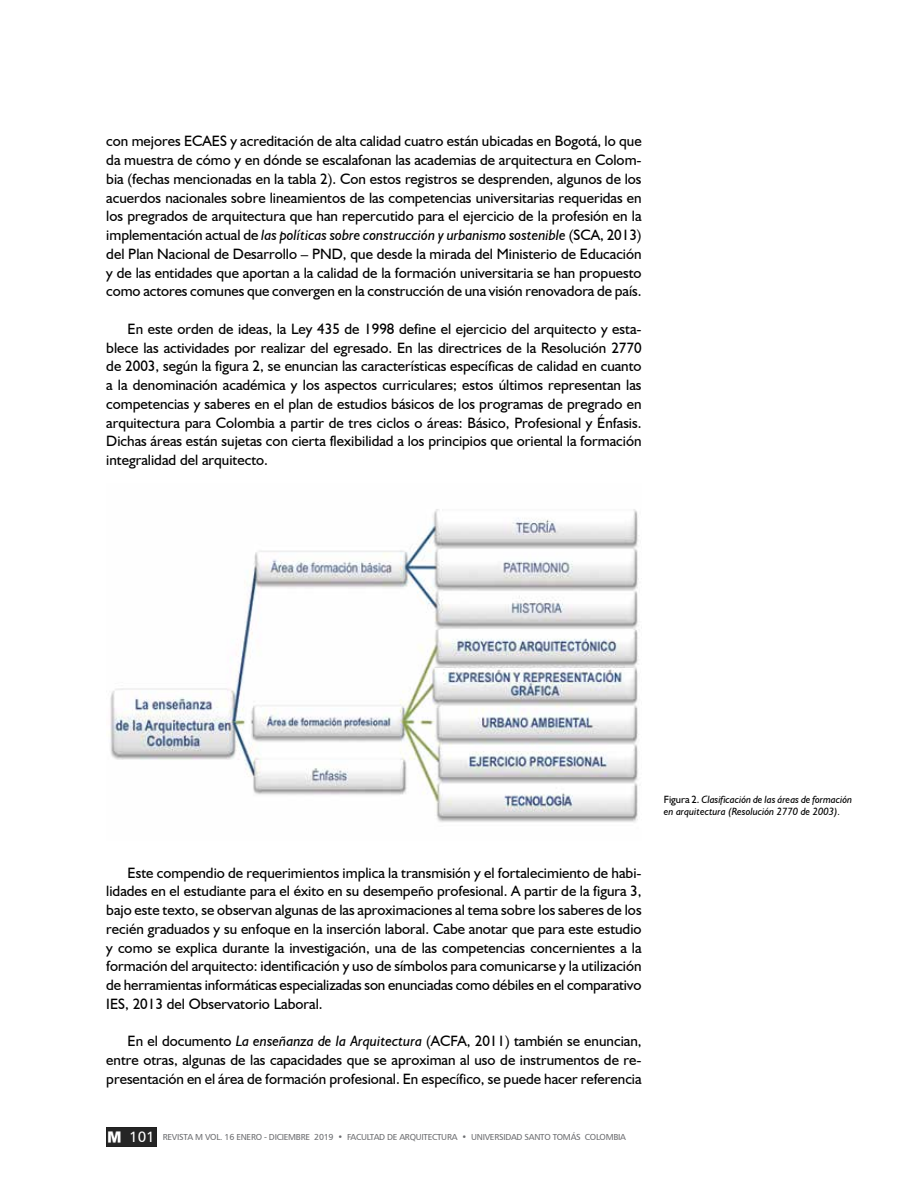
<style>
.page{position:relative;width:918px;height:1188px;background:#fff}
.page>*{position:absolute;margin:0;border:0;box-sizing:border-box;transform-origin:0 0}
.t1{font:15px/18.8px "Humanist 521 BT";color:#000;text-align:justify}
.t2{font:italic 10.5px/12.6px "Humanist 521 BT";color:#000}
.t3{font:8.7px "Humanist 777 BT Roman B";letter-spacing:-.03em;color:#6d6e71}
.s1{font-style:italic}
.s2{font-size:15px;color:#fff}
.s3{font-style:normal}
</style>
<div class="page">
<img style="left:110px;top:509px;width:529px;height:313px">
<img style="left:106px;top:1127px;width:51px;height:20px">
<p class="t1" style="left:106px;top:132px;width:537px">con mejores ECAES y acreditación de alta calidad cuatro están ubicadas en Bogotá, lo que da muestra de cómo y en dónde se escalafonan las academias de arquitectura en Colom&shy;bia (fechas mencionadas en la tabla 2). Con estos registros se desprenden, algunos de los acuerdos nacionales sobre lineamientos de las competencias universitarias requeridas en los pregrados de arquitectura que han repercutido para el ejercicio de la profesión en la implementación actual de <span class="s1">las políticas sobre construcción y urbanismo sostenible</span> (SCA, 2013) del Plan Nacional de Desarrollo – PND, que desde la mirada del Ministerio de Educación y de las entidades que aportan a la calidad de la formación universitaria se han propuesto como actores comunes que convergen en la construcción de una visión renovadora de país.</p>
<p class="t1" style="left:106px;top:319px;width:537px;text-indent:21px">En este orden de ideas, la Ley 435 de 1998 define el ejercicio del arquitecto y esta&shy;blece las actividades por realizar del egresado. En las directrices de la Resolución 2770 de 2003, según la figura 2, se enuncian las características específicas de calidad en cuanto a la denominación académica y los aspectos curriculares; estos últimos representan las competencias y saberes en el plan de estudios básicos de los programas de pregrado en arquitectura para Colombia a partir de tres ciclos o áreas: Básico, Profesional y Énfasis.<br>Dichas áreas están sujetas con cierta flexibilidad a los principios que oriental la formación integralidad del arquitecto.</p>
<p class="t1" style="left:106px;top:863px;width:537px;text-indent:21px">Este compendio de requerimientos implica la transmisión y el fortalecimiento de habi&shy;lidades en el estudiante para el éxito en su desempeño profesional. A partir de la figura 3, bajo este texto, se observan algunas de las aproximaciones al tema sobre los saberes de los recién graduados y su enfoque en la inserción laboral. Cabe anotar que para este estudio y como se explica durante la investigación, una de las competencias concernientes a la formación del arquitecto: identificación y uso de símbolos para comunicarse y la utilización de herramientas informáticas especializadas son enunciadas como débiles en el comparativo IES, 2013 del Observatorio Laboral.</p>
<p class="t1" style="left:106px;top:1032px;width:537px;text-indent:21px">En el documento <span class="s1">La enseñanza de la Arquitectura</span> (ACFA, 2011) también se enuncian, entre otras, algunas de las capacidades que se aproximan al uso de instrumentos de re&shy;presentación en el área de formación profesional. En específico, se puede hacer referencia</p>
<p class="t3" style="left:129px;top:1132px;width:498px"><span class="s2">101</span> REVISTA M VOL. 16 ENERO - DICIEMBRE 2019 • FACULTAD DE ARQUITECTURA • UNIVERSIDAD SANTO TOMÁS COLOMBIA</p>
<p class="t2" style="left:664px;top:793px;width:190px"><span class="s3">Figura 2.</span> Clasificación de las áreas de formación en arquitectura (Resolución 2770 de 2003).</p>
</div>
